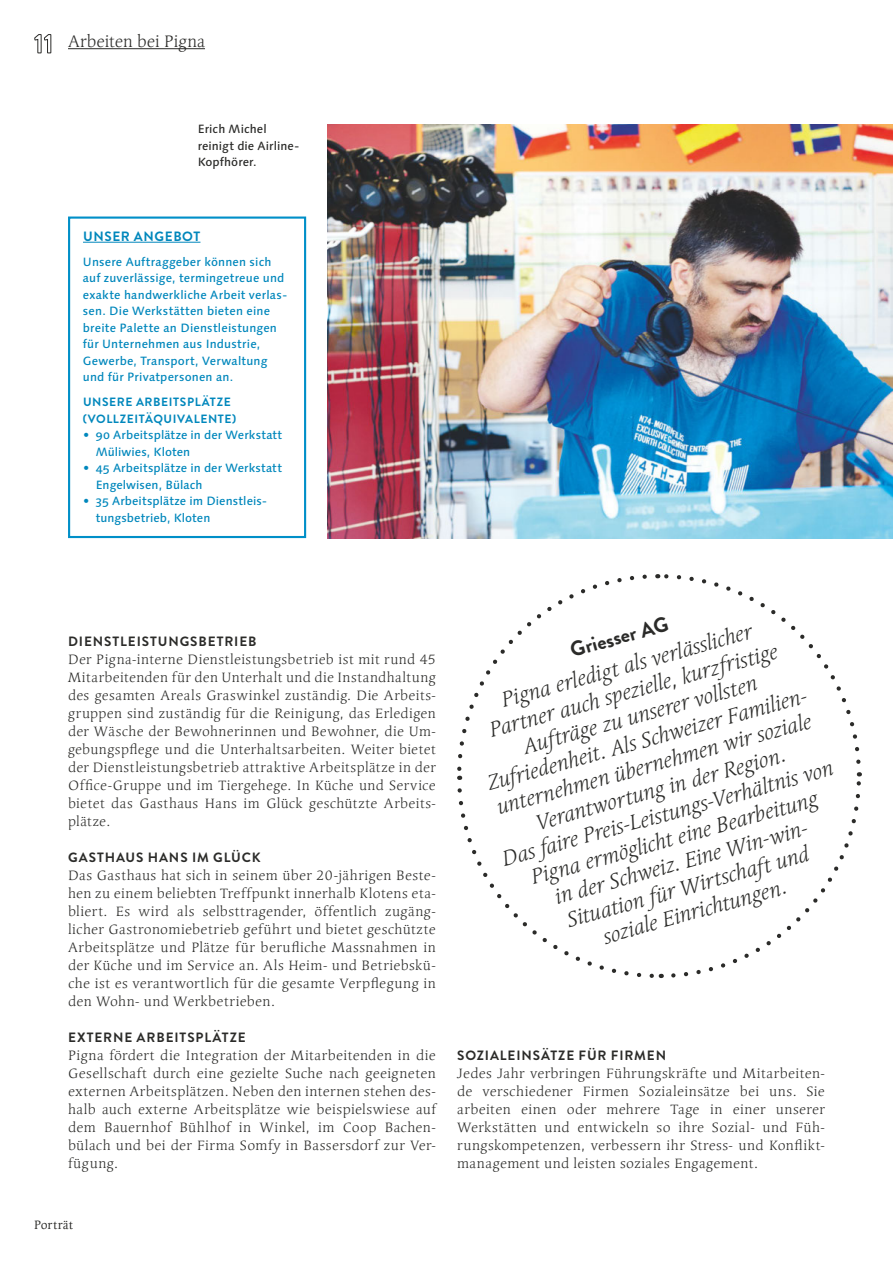
<style>
.page{position:relative;width:893px;height:1263px;background:#fff}
.page>*{position:absolute;margin:0;border:0;box-sizing:border-box;transform-origin:0 0}
.t1{font:italic 300 21px/25.5px "Linotype Syntax Serif Std";color:#2b2b29;text-align:center}
.t2{font:700 21px "Brandon Grotesque";color:#2b2b29}
.t3{font:300 16.5px "Linotype Syntax Serif Std";color:#2b2b29}
.t4{font:300 13.5px/18px "Linotype Syntax Serif Std";letter-spacing:.03em;color:#2b2b29;text-align:justify}
.t5{font:700 13.5px "Brandon Grotesque";letter-spacing:.065em;color:#2b2b29}
.t6{font:700 13.5px "Brandon Grotesque";letter-spacing:.05em;color:#0087bc}
.t7{font:500 12px/16.5px "Linotype Syntax Os F";letter-spacing:.015em;color:#0087bc}
.t8{font:700 12px/16.5px "Brandon Grotesque";letter-spacing:.05em;color:#0087bc}
.t9{font:500 12px/16.5px "Linotype Syntax Os F";letter-spacing:.005em;color:#2b2b29}
.t10{font:12px "Linotype Syntax Serif Std";letter-spacing:.01em;color:#2b2b29}
</style>
<div class="page">
<svg style="left:34px;top:34px;width:18px;height:20px"></svg>
<img style="left:327px;top:124px;width:566px;height:414px">
<hr style="left:68px;top:48px;width:137px;height:1px;background:#2b2b29">
<hr style="left:83px;top:242px;width:117px;height:1px;background:#0087bc">
<div style="left:68px;top:216px;width:238px;height:322px;border:2px solid #008fc8"></div>
<svg style="left:671px;top:772px;width:191px;height:206px"></svg>
<svg style="left:657px;top:574px;width:204px;height:190px"></svg>
<svg style="left:457px;top:574px;width:190px;height:206px"></svg>
<svg style="left:457px;top:788px;width:205px;height:191px"></svg>
<p class="t3" style="left:68px;top:32px;width:138px">Arbeiten bei Pigna</p>
<p class="t9" style="left:198px;top:121px;width:103px">Erich Michel reinigt die Airline-<br>Kopfhörer.</p>
<p class="t6" style="left:83px;top:227px;width:119px">UNSER ANGEBOT</p>
<p class="t7" style="left:83px;top:253px;width:206px">Unsere Auftraggeber können sich auf zuverlässige, termingetreue und exakte handwerkliche Arbeit verlas&shy;sen. Die Werkstätten bieten eine breite Palette an Dienstleistungen für Unternehmen aus Industrie, Gewerbe, Transport, Verwaltung und für Privatpersonen an.</p>
<p class="t8" style="left:83px;top:394px;width:155px">UNSERE ARBEITSPLÄTZE (VOLLZEITÄQUIVALENTE)</p>
<p class="t7" style="left:96px;top:427px;width:188px;text-indent:-13px">• 90 Arbeitsplätze in der Werkstatt<br>Müliwies, Kloten</p>
<p class="t7" style="left:96px;top:460px;width:188px;text-indent:-13px">• 45 Arbeitsplätze in der Werkstatt<br>Engelwisen, Bülach</p>
<p class="t7" style="left:96px;top:493px;width:171px;text-indent:-13px">• 35 Arbeitsplätze im Dienstleis&shy;tungsbetrieb, Kloten</p>
<h1 class="t2" style="left:567px;top:636px;width:102px;rotate:-15deg">Griesser AG</h1>
<p class="t1" style="left:460px;top:698px;width:344px;rotate:-15deg">Pigna erledigt als verlässlicher<br>Partner auch spezielle, kurzfristige Aufträge zu unserer vollsten Zufriedenheit. Als Schweizer Familien&shy;unternehmen übernehmen wir soziale Verantwortung in der Region.<br>Das faire Preis-Leistungs-Verhältnis von Pigna ermöglicht eine Bearbeitung<br>in der Schweiz. Eine Win-win-Situation für Wirtschaft und<br>soziale Einrichtungen.</p>
<p class="t5" style="left:68px;top:632px;width:190px">DIENSTLEISTUNGSBETRIEB</p>
<p class="t4" style="left:68px;top:651px;width:369px">Der Pigna-interne Dienstleistungsbetrieb ist mit rund 45<br>Mitarbeitenden für den Unterhalt und die Instandhaltung des gesamten Areals Graswinkel zuständig. Die Arbeits&shy;gruppen sind zuständig für die Reinigung, das Erledigen der Wäsche der Bewohnerinnen und Bewohner, die Um&shy;gebungspflege und die Unterhaltsarbeiten. Weiter bietet der Dienstleistungsbetrieb attraktive Arbeitsplätze in der Office-Gruppe und im Tiergehege. In Küche und Service bietet das Gasthaus Hans im Glück geschützte Arbeits&shy;plätze.</p>
<p class="t5" style="left:68px;top:848px;width:194px">GASTHAUS HANS IM GLÜCK</p>
<p class="t4" style="left:68px;top:867px;width:369px">Das Gasthaus hat sich in seinem über 20-jährigen Beste&shy;hen zu einem beliebten Treffpunkt innerhalb Klotens eta&shy;bliert. Es wird als selbsttragender, öffentlich zugäng&shy;licher Gastronomiebetrieb geführt und bietet geschützte Arbeitsplätze und Plätze für berufliche Massnahmen in der Küche und im Service an. Als Heim- und Betriebskü&shy;che ist es verantwortlich für die gesamte Verpflegung in den Wohn- und Werkbetrieben.</p>
<p class="t5" style="left:68px;top:1028px;width:179px">EXTERNE ARBEITSPLÄTZE</p>
<p class="t4" style="left:68px;top:1047px;width:369px">Pigna fördert die Integration der Mitarbeitenden in die Gesellschaft durch eine gezielte Suche nach geeigneten externen Arbeitsplätzen. Neben den internen stehen des&shy;halb auch externe Arbeitsplätze wie beispielswiese auf dem Bauernhof Bühlhof in Winkel, im Coop Bachen&shy;bülach und bei der Firma Somfy in Bassersdorf zur Ver&shy;fügung.</p>
<p class="t5" style="left:457px;top:1046px;width:210px">SOZIALEINSÄTZE FÜR FIRMEN</p>
<p class="t4" style="left:457px;top:1065px;width:369px">Jedes Jahr verbringen Führungskräfte und Mitarbeiten&shy;de verschiedener Firmen Sozialeinsätze bei uns. Sie arbeiten einen oder mehrere Tage in einer unserer Werkstätten und entwickeln so ihre Sozial- und Füh&shy;rungskompetenzen, verbessern ihr Stress- und Konflikt&shy;management und leisten soziales Engagement.</p>
<p class="t10" style="left:34px;top:1218px;width:40px">Porträt</p>
</div>
